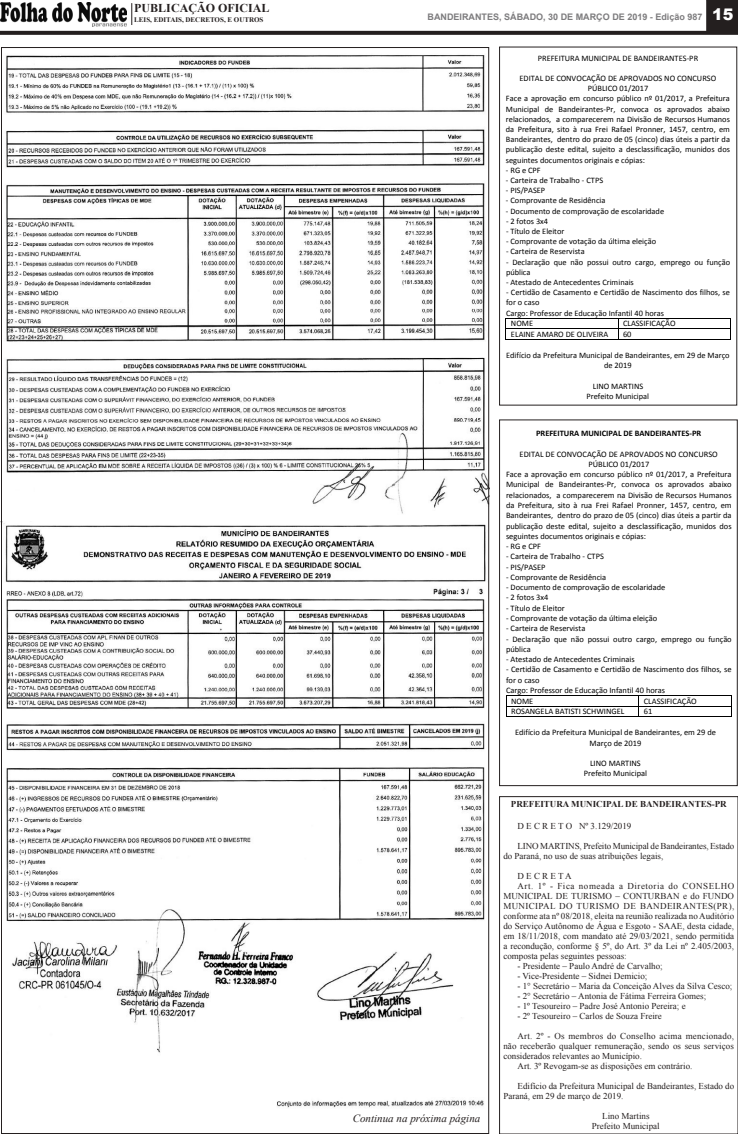
<style>
.page{position:relative;width:738px;height:1134px;background:#fff}
.page>*{position:absolute;margin:0;border:0;box-sizing:border-box;transform-origin:0 0}
.t1{font:700 12px "Times New Roman";color:#241f1f}
.t2{font:italic 11px "Times New Roman";color:#241f1f}
.t3{font:9px/10px "Times New Roman";color:#241f1f}
.t4{font:700 9px "Arial";color:#7d7c7e}
.t5{font:9px "Times New Roman";letter-spacing:.025em;color:#241f1f}
.t6{font:9px "Times New Roman";letter-spacing:.06em;color:#241f1f}
.t7{font:9px "Times New Roman";letter-spacing:.04em;color:#241f1f}
.t8{font:700 9px "Times New Roman";color:#241f1f}
.t9{font:8.4px/10.1px "Calibri";color:#000;text-align:center}
.t10{font:700 8.4px "Calibri";color:#000}
.t11{font:700 7px "Times New Roman";color:#241f1f}
.s1{font-weight:900;font-size:16px;color:#fff}
</style>
<div class="page">
<svg style="left:0;top:31px;width:737px;height:4px;background:#2c2727"></svg>
<img style="left:0;top:3px;width:126px;height:23px">
<div style="left:706px;top:1px;width:31px;height:31px;background:#241f1f"></div>
<div style="left:705px;top:0;width:32px;height:32px;border:1px solid #241f1f"></div>
<svg style="left:131px;top:3px;width:1px;height:22px"></svg>
<img style="left:6px;top:55px;width:481px;height:459px">
<img style="left:0;top:522px;width:486px;height:531px">
<img style="left:277px;top:1100px;width:207px;height:8px">
<hr style="left:506px;top:318px;width:111px;height:1px;background:#000">
<hr style="left:617px;top:318px;width:112px;height:1px;background:#000">
<hr style="left:506px;top:329px;width:111px;height:1px;background:#000">
<hr style="left:617px;top:329px;width:112px;height:1px;background:#000">
<svg style="left:505px;top:318px;width:1px;height:22px"></svg>
<hr style="left:506px;top:339px;width:111px;height:1px;background:#000">
<hr style="left:617px;top:339px;width:112px;height:1px;background:#000">
<div style="left:498px;top:47px;width:238px;height:359px;border:1px solid #241f1f"></div>
<hr style="left:506px;top:695px;width:132px;height:1px;background:#000">
<hr style="left:638px;top:695px;width:92px;height:1px;background:#000">
<hr style="left:506px;top:706px;width:132px;height:1px;background:#000">
<hr style="left:638px;top:706px;width:92px;height:1px;background:#000">
<hr style="left:506px;top:717px;width:132px;height:1px;background:#000">
<svg style="left:638px;top:696px;width:1px;height:21px"></svg>
<hr style="left:638px;top:717px;width:92px;height:1px;background:#000">
<div style="left:498px;top:419px;width:239px;height:367px;border:1px solid #241f1f"></div>
<div style="left:498px;top:796px;width:239px;height:338px;border:1px solid #241f1f"></div>
<h1 class="t1" style="left:134px;top:0;width:137px">PUBLICAÇÃO OFICIAL</h1>
<p class="t11" style="left:134px;top:15px;width:131px">LEIS, EDITAIS, DECRETOS, E OUTROS</p>
<p class="t4" style="left:427px;top:11px;width:307px">BANDEIRANTES, SÁBADO, 30 DE MARÇO DE 2019 - Edição 987 <span class="s1">150</span></p>
<p class="t9" style="left:537px;top:53px;width:162px">PREFEITURA MUNICIPAL DE BANDEIRANTES-PR</p>
<p class="t9" style="left:519px;top:73px;width:198px">EDITAL DE CONVOCAÇÃO DE APROVADOS NO CONCURSO</p>
<p class="t9" style="left:587px;top:83px;width:62px">PÚBLICO 01/2017</p>
<p class="t9" style="left:505px;top:94px;width:225px">Face a aprovação em concurso público nº 01/2017, a Prefeitura</p>
<p class="t9" style="left:505px;top:104px;width:225px">Municipal de Bandeirantes-Pr, convoca os aprovados abaixo</p>
<p class="t9" style="left:505px;top:114px;width:225px">relacionados, a comparecerem na Divisão de Recursos Humanos</p>
<p class="t9" style="left:505px;top:124px;width:225px">da Prefeitura, sito à rua Frei Rafael Pronner, 1457, centro, em</p>
<p class="t9" style="left:505px;top:134px;width:225px">Bandeirantes, dentro do prazo de 05 (cinco) dias úteis a partir da</p>
<p class="t9" style="left:505px;top:145px;width:225px">publicação deste edital, sujeito a desclassificação, munidos dos</p>
<p class="t9" style="left:505px;top:155px;width:140px">seguintes documentos originais e cópias:</p>
<p class="t9" style="left:505px;top:165px;width:36px">- RG e CPF</p>
<p class="t9" style="left:505px;top:175px;width:99px">- Carteira de Trabalho - CTPS</p>
<p class="t9" style="left:505px;top:185px;width:41px">- PIS/PASEP</p>
<p class="t9" style="left:505px;top:196px;width:101px">- Comprovante de Residência</p>
<p class="t9" style="left:505px;top:206px;width:159px">- Documento de comprovação de escolaridade</p>
<p class="t9" style="left:505px;top:216px;width:44px">- 2 fotos 3x4</p>
<p class="t9" style="left:505px;top:226px;width:60px">- Título de Eleitor</p>
<p class="t9" style="left:505px;top:236px;width:151px">- Comprovante de votação da última eleição</p>
<p class="t9" style="left:505px;top:247px;width:80px">- Carteira de Reservista</p>
<p class="t9" style="left:505px;top:257px;width:225px;text-align:left">- Declaração que não possui outro cargo, emprego ou função pública</p>
<p class="t9" style="left:505px;top:277px;width:129px">- Atestado de Antecedentes Criminais</p>
<p class="t9" style="left:505px;top:287px;width:225px">- Certidão de Casamento e Certidão de Nascimento dos filhos, se</p>
<p class="t9" style="left:505px;top:298px;width:35px">for o caso</p>
<p class="t9" style="left:505px;top:308px;width:159px">Cargo: Professor de Educação Infantil 40 horas</p>
<p class="t9" style="left:510px;top:318px;width:24px">NOME</p>
<p class="t9" style="left:622px;top:318px;width:54px">CLASSIFICAÇÃO</p>
<p class="t9" style="left:510px;top:329px;width:99px">ELAINE AMARO DE OLIVEIRA</p>
<p class="t9" style="left:622px;top:329px;width:10px">60</p>
<p class="t9" style="left:506px;top:350px;width:225px">Edifício da Prefeitura Municipal de Bandeirantes, em 29 de Março de 2019</p>
<p class="t9" style="left:586px;top:381px;width:64px">LINO MARTINS<br>Prefeito Municipal</p>
<p class="t10" style="left:535px;top:428px;width:167px">PREFEITURA MUNICIPAL DE BANDEIRANTES-PR</p>
<p class="t9" style="left:519px;top:449px;width:199px">EDITAL DE CONVOCAÇÃO DE APROVADOS NO CONCURSO</p>
<p class="t9" style="left:588px;top:459px;width:62px">PÚBLICO 01/2017</p>
<p class="t9" style="left:505px;top:469px;width:227px">Face a aprovação em concurso público nº 01/2017, a Prefeitura</p>
<p class="t9" style="left:505px;top:479px;width:227px">Municipal de Bandeirantes-Pr, convoca os aprovados abaixo</p>
<p class="t9" style="left:505px;top:490px;width:227px">relacionados, a comparecerem na Divisão de Recursos Humanos</p>
<p class="t9" style="left:505px;top:500px;width:227px">da Prefeitura, sito à rua Frei Rafael Pronner, 1457, centro, em</p>
<p class="t9" style="left:505px;top:510px;width:227px">Bandeirantes, dentro do prazo de 05 (cinco) dias úteis a partir da</p>
<p class="t9" style="left:505px;top:521px;width:227px">publicação deste edital, sujeito a desclassificação, munidos dos</p>
<p class="t9" style="left:505px;top:531px;width:141px">seguintes documentos originais e cópias:</p>
<p class="t9" style="left:505px;top:541px;width:37px">- RG e CPF</p>
<p class="t9" style="left:505px;top:551px;width:99px">- Carteira de Trabalho - CTPS</p>
<p class="t9" style="left:505px;top:562px;width:41px">- PIS/PASEP</p>
<p class="t9" style="left:505px;top:572px;width:102px">- Comprovante de Residência</p>
<p class="t9" style="left:505px;top:582px;width:161px">- Documento de comprovação de escolaridade</p>
<p class="t9" style="left:505px;top:592px;width:44px">- 2 fotos 3x4</p>
<p class="t9" style="left:505px;top:603px;width:60px">- Título de Eleitor</p>
<p class="t9" style="left:505px;top:613px;width:152px">- Comprovante de votação da última eleição</p>
<p class="t9" style="left:505px;top:623px;width:81px">- Carteira de Reservista</p>
<p class="t9" style="left:505px;top:634px;width:227px;text-align:left">- Declaração que não possui outro cargo, emprego ou função pública</p>
<p class="t9" style="left:505px;top:654px;width:130px">- Atestado de Antecedentes Criminais</p>
<p class="t9" style="left:505px;top:664px;width:227px">- Certidão de Casamento e Certidão de Nascimento dos filhos, se</p>
<p class="t9" style="left:505px;top:675px;width:35px">for o caso</p>
<p class="t9" style="left:505px;top:685px;width:160px">Cargo: Professor de Educação Infantil 40 horas</p>
<p class="t9" style="left:510px;top:696px;width:24px">NOME</p>
<p class="t9" style="left:643px;top:696px;width:54px">CLASSIFICAÇÃO</p>
<p class="t9" style="left:510px;top:706px;width:115px">ROSANGELA BATISTI SCHWINGEL</p>
<p class="t9" style="left:643px;top:706px;width:10px">61</p>
<p class="t9" style="left:514px;top:727px;width:202px">Edifício da Prefeitura Municipal de Bandeirantes, em 29 de<br>Março de 2019</p>
<p class="t9" style="left:583px;top:758px;width:65px">LINO MARTINS<br>Prefeito Municipal</p>
<h2 class="t2" style="left:352px;top:1111px;width:129px">Continua na próxima página</h2>
<p class="t8" style="left:510px;top:798px;width:217px">PREFEITURA MUNICIPAL DE BANDEIRANTES-PR</p>
<p class="t3" style="left:517px;top:821px;width:115px">D E C R E T O Nº 3.129/2019</p>
<p class="t3" style="left:503px;top:841px;width:232px;text-indent:14px">LINO MARTINS, Prefeito Municipal de Bandeirantes, Estado do Paraná, no uso de suas atribuições legais,</p>
<p class="t3" style="left:517px;top:871px;width:56px">D E C R E T A</p>
<p class="t6" style="left:517px;top:880px;width:218px">Art. 1º - Fica nomeada a Diretoria do CONSELHO</p>
<p class="t3" style="left:503px;top:891px;width:232px">MUNICIPAL DE TURISMO – CONTURBAN e do FUNDO</p>
<p class="t7" style="left:503px;top:900px;width:232px">MUNICIPAL DO TURISMO DE BANDEIRANTES(PR),</p>
<p class="t3" style="left:503px;top:911px;width:232px">conforme ata nº 08/2018, eleita na reunião realizada no Auditório</p>
<p class="t3" style="left:503px;top:921px;width:232px">do Serviço Autônomo de Água e Esgoto - SAAE, desta cidade,</p>
<p class="t3" style="left:503px;top:931px;width:232px">em 18/11/2018, com mandato até 29/03/2021, sendo permitida</p>
<p class="t3" style="left:503px;top:941px;width:232px">a recondução, conforme § 5º, do Art. 3º da Lei nº 2.405/2003,</p>
<p class="t3" style="left:503px;top:951px;width:125px">composta pelas seguintes pessoas:</p>
<p class="t3" style="left:517px;top:961px;width:146px">- Presidente – Paulo André de Carvalho;</p>
<p class="t3" style="left:517px;top:971px;width:131px">- Vice-Presidente – Sidnei Demicio;</p>
<p class="t3" style="left:517px;top:981px;width:216px">- 1° Secretário – Maria da Conceição Alves da Silva Cesco;</p>
<p class="t3" style="left:517px;top:991px;width:190px">- 2° Secretário – Antonia de Fátima Ferreira Gomes;</p>
<p class="t3" style="left:517px;top:1001px;width:169px">- 1º Tesoureiro – Padre José Antonio Pereira; e</p>
<p class="t3" style="left:517px;top:1011px;width:146px">- 2º Tesoureiro – Carlos de Souza Freire</p>
<p class="t5" style="left:517px;top:1030px;width:218px">Art. 2º - Os membros do Conselho acima mencionado,</p>
<p class="t3" style="left:503px;top:1041px;width:232px">não receberão qualquer remuneração, sendo os seus serviços</p>
<p class="t3" style="left:503px;top:1051px;width:140px">considerados relevantes ao Município.</p>
<p class="t3" style="left:517px;top:1061px;width:176px">Art. 3º Revogam-se as disposições em contrário.</p>
<p class="t3" style="left:503px;top:1081px;width:232px;text-indent:14px">Edifício da Prefeitura Municipal de Bandeirantes, Estado do<br>Paraná, em 29 de março de 2019.</p>
<p class="t3" style="left:591px;top:1111px;width:69px;text-align:center">Lino Martins<br>Prefeito Municipal</p>
</div>
